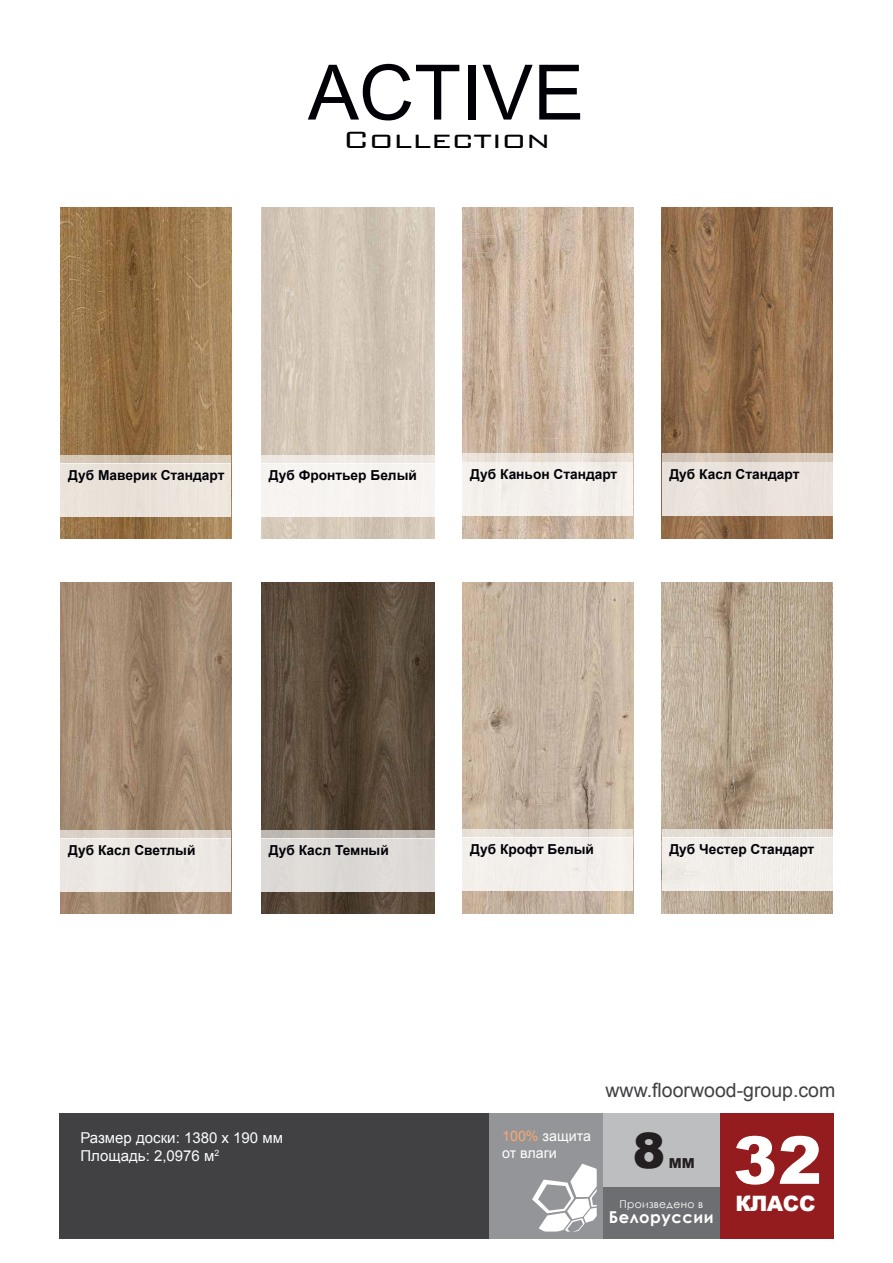
<style>
.page{position:relative;width:893px;height:1263px;background:#fff}
.page>*{position:absolute;margin:0;border:0;box-sizing:border-box;transform-origin:0 0}
.t1{font:76.5px "Arial";color:#000006}
.t2{font:900 66px "Arial";color:#fff}
.t3{font:900 48.75px "Arial";color:#231f20}
.t4{font:300 31.5px "Bank Gothic BT";color:#000006;scale:1.12 1}
.t5{font:900 21.15px "Arial";letter-spacing:-.02em;color:#fff}
.t6{font:19.5px "Arial";color:#414042}
.t7{font:700 16.35px "Century Gothic";letter-spacing:.03em;color:#fff}
.t8{font:15px/18px "Arial";color:#fafdff}
.t9{font:14.25px/17.1px "Arial";color:#fff}
.t10{font:700 13.8px "Arial";color:#000006}
.t11{font:900 13.8px "Arial";color:#231f20}
.t12{font:10.65px "Century Gothic";letter-spacing:.03em;color:#fff}
.s1{color:#f9a872}
</style>
<div class="page">
<div style="left:59px;top:1113px;width:775px;height:125px;background:#414042"></div>
<div style="left:720px;top:1113px;width:114px;height:125px;background:#941b1e"></div>
<div style="left:603px;top:1186px;width:117px;height:52px;background:#6d6e71"></div>
<div style="left:603px;top:1113px;width:117px;height:73px;background:#bcbec0"></div>
<img style="left:463px;top:207px;width:170px;height:331px">
<div style="left:463px;top:462px;width:170px;height:54px;background:#f3efea"></div>
<div style="left:463px;top:454px;width:170px;height:8px;background:#e9e0d6"></div>
<img style="left:662px;top:207px;width:170px;height:331px">
<div style="left:662px;top:462px;width:170px;height:54px;background:#eae2db"></div>
<div style="left:662px;top:454px;width:170px;height:8px;background:#d5c7b8"></div>
<img style="left:61px;top:207px;width:170px;height:331px">
<div style="left:61px;top:463px;width:170px;height:54px;background:#eae3da"></div>
<div style="left:61px;top:455px;width:170px;height:8px;background:#d6c8b7"></div>
<img style="left:261px;top:207px;width:174px;height:331px">
<div style="left:261px;top:463px;width:174px;height:54px;background:#f6f4f0"></div>
<div style="left:261px;top:455px;width:174px;height:8px;background:#ede8e2"></div>
<img style="left:463px;top:583px;width:170px;height:331px">
<div style="left:463px;top:837px;width:170px;height:54px;background:#f3efec"></div>
<div style="left:463px;top:829px;width:170px;height:8px;background:#e7e0d9"></div>
<img style="left:662px;top:583px;width:170px;height:331px">
<div style="left:662px;top:837px;width:170px;height:54px;background:#f1ede9"></div>
<div style="left:662px;top:829px;width:170px;height:8px;background:#e2dbd2"></div>
<img style="left:61px;top:583px;width:170px;height:331px">
<div style="left:61px;top:839px;width:170px;height:53px;background:#ece7e2"></div>
<div style="left:61px;top:830px;width:170px;height:9px;background:#dad0c7"></div>
<img style="left:261px;top:583px;width:174px;height:331px">
<div style="left:261px;top:839px;width:174px;height:53px;background:#dddad6"></div>
<div style="left:261px;top:830px;width:174px;height:9px;background:#bcb6af"></div>
<div style="left:489px;top:1113px;width:114px;height:125px;background:#939598"></div>
<svg style="left:532px;top:1164px;width:65px;height:67px"></svg>
<h1 class="t1" style="left:308px;top:43px;width:278px">ACTIVE</h1>
<h3 class="t4" style="left:342px;top:122px;width:187px">Collection</h3>
<p class="t10" style="left:68px;top:466px;width:158px">Дуб Маверик Стандарт</p>
<p class="t10" style="left:269px;top:466px;width:150px">Дуб Фронтьер Белый</p>
<p class="t10" style="left:470px;top:465px;width:149px">Дуб Каньон Стандарт</p>
<p class="t10" style="left:669px;top:465px;width:132px">Дуб Касл Стандарт</p>
<p class="t10" style="left:68px;top:841px;width:129px">Дуб Касл Светлый</p>
<p class="t10" style="left:269px;top:841px;width:121px">Дуб Касл Темный</p>
<p class="t10" style="left:470px;top:840px;width:125px">Дуб Крофт Белый</p>
<p class="t10" style="left:669px;top:840px;width:146px">Дуб Честер Стандарт</p>
<h3 class="t6" style="left:606px;top:1077px;width:231px">www.floorwood-group.com</h3>
<p class="t9" style="left:502px;top:1128px;width:90px"><span class="s1">100%</span> защита от влаги</p>
<p class="t8" style="left:80px;top:1128px;width:204px">Размер доски: 1380 х 190 мм<br>Площадь: 2,0976 м<sup>2</sup></p>
<h3 class="t3" style="left:633px;top:1115px;width:34px">8</h3>
<p class="t11" style="left:669px;top:1152px;width:27px">ММ</p>
<p class="t12" style="left:619px;top:1196px;width:85px">Произведено в</p>
<p class="t7" style="left:609px;top:1204px;width:106px">Белоруссии</p>
<h2 class="t2" style="left:733px;top:1112px;width:90px">32</h2>
<h3 class="t5" style="left:736px;top:1188px;width:82px">КЛАСС</h3>
</div>
